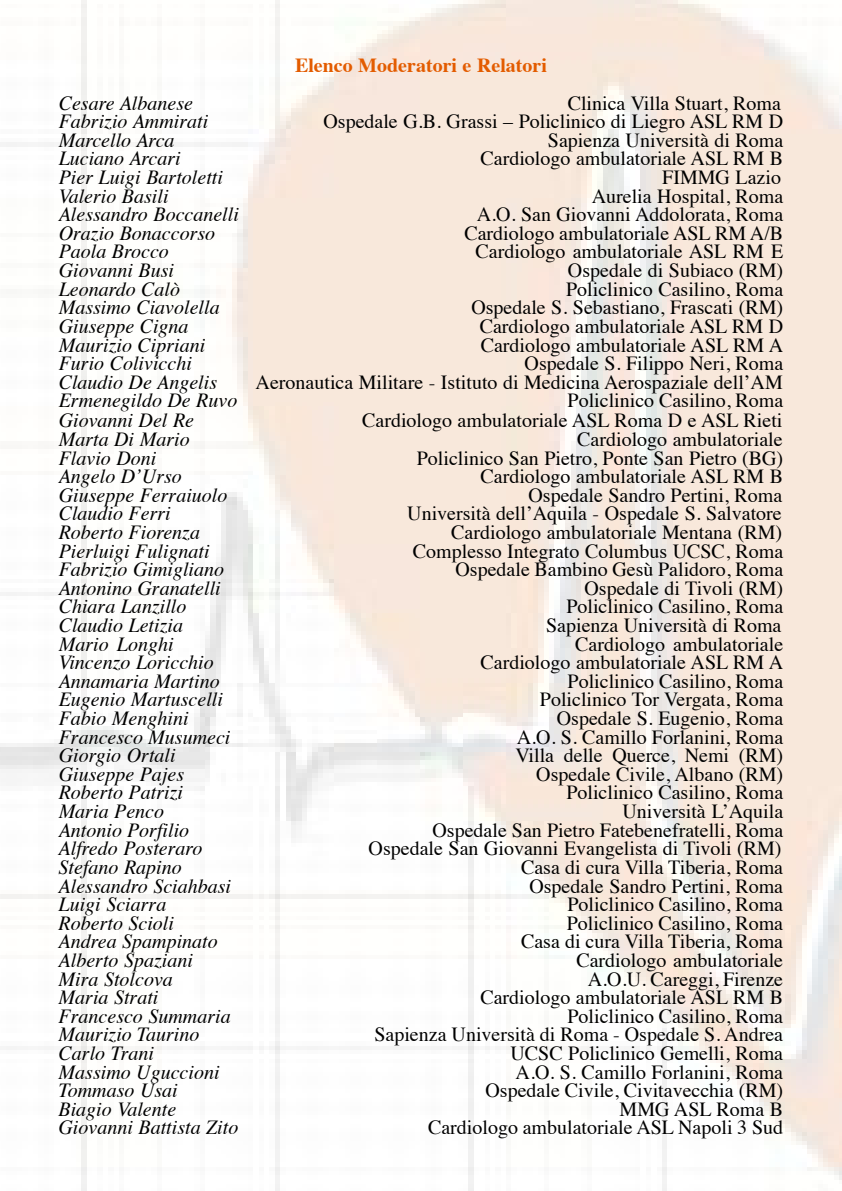
<style>
.page{position:relative;width:842px;height:1191px;background:#fff}
.page>*{position:absolute;margin:0;border:0;box-sizing:border-box;transform-origin:0 0}
.t1{font:20px "Times";color:#000}
.t2{font:italic 20px "Times";color:#000}
.t3{font:700 20px "Times";color:#e35c00}
</style>
<div class="page">
<img style="left:0;top:0;width:842px;height:1191px">
<p class="t3" style="left:295px;top:57px;width:253px">Elenco Moderatori e Relatori</p>
<p class="t2" style="left:59px;top:95px;width:136px">Cesare Albanese</p>
<p class="t1" style="left:568px;top:95px;width:215px">Clinica Villa Stuart, Roma</p>
<p class="t2" style="left:59px;top:113px;width:151px">Fabrizio Ammirati</p>
<p class="t1" style="left:323px;top:113px;width:461px">Ospedale G.B. Grassi – Policlinico di Liegro ASL RM D</p>
<p class="t2" style="left:59px;top:132px;width:117px">Marcello Arca</p>
<p class="t1" style="left:548px;top:132px;width:237px">Sapienza Università di Roma</p>
<p class="t2" style="left:59px;top:150px;width:124px">Luciano Arcari</p>
<p class="t1" style="left:480px;top:150px;width:304px">Cardiologo ambulatoriale ASL RM B</p>
<p class="t2" style="left:59px;top:169px;width:166px">Pier Luigi Bartoletti</p>
<p class="t1" style="left:662px;top:169px;width:120px">FIMMG Lazio</p>
<p class="t2" style="left:59px;top:188px;width:111px">Valerio Basili</p>
<p class="t1" style="left:592px;top:188px;width:193px">Aurelia Hospital, Roma</p>
<p class="t2" style="left:59px;top:206px;width:182px">Alessandro Boccanelli</p>
<p class="t1" style="left:477px;top:206px;width:308px">A.O. San Giovanni Addolorata, Roma</p>
<p class="t2" style="left:59px;top:225px;width:158px">Orazio Bonaccorso</p>
<p class="t1" style="left:464px;top:225px;width:320px">Cardiologo ambulatoriale ASL RM A/B</p>
<p class="t2" style="left:59px;top:243px;width:112px">Paola Brocco</p>
<p class="t1" style="left:476px;top:243px;width:309px">Cardiologo ambulatoriale ASL RM E</p>
<p class="t2" style="left:59px;top:262px;width:117px">Giovanni Busi</p>
<p class="t1" style="left:568px;top:262px;width:217px">Ospedale di Subiaco (RM)</p>
<p class="t2" style="left:59px;top:281px;width:123px">Leonardo Calò</p>
<p class="t1" style="left:566px;top:281px;width:219px">Policlinico Casilino, Roma</p>
<p class="t2" style="left:59px;top:299px;width:163px">Massimo Ciavolella</p>
<p class="t1" style="left:471px;top:299px;width:313px">Ospedale S. Sebastiano, Frascati (RM)</p>
<p class="t2" style="left:59px;top:318px;width:131px">Giuseppe Cigna</p>
<p class="t1" style="left:480px;top:318px;width:305px">Cardiologo ambulatoriale ASL RM D</p>
<p class="t2" style="left:59px;top:336px;width:148px">Maurizio Cipriani</p>
<p class="t1" style="left:481px;top:336px;width:304px">Cardiologo ambulatoriale ASL RM A</p>
<p class="t2" style="left:59px;top:355px;width:135px">Furio Colivicchi</p>
<p class="t1" style="left:525px;top:355px;width:260px">Ospedale S. Filippo Neri, Roma</p>
<p class="t2" style="left:59px;top:374px;width:160px">Claudio De Angelis</p>
<p class="t1" style="left:256px;top:374px;width:529px">Aeronautica Militare - Istituto di Medicina Aerospaziale dell’AM</p>
<p class="t2" style="left:59px;top:392px;width:180px">Ermenegildo De Ruvo</p>
<p class="t1" style="left:567px;top:392px;width:217px">Policlinico Casilino, Roma</p>
<p class="t2" style="left:59px;top:412px;width:137px">Giovanni Del Re</p>
<p class="t1" style="left:362px;top:412px;width:422px">Cardiologo ambulatoriale ASL Roma D e ASL Rieti</p>
<p class="t2" style="left:59px;top:431px;width:132px">Marta Di Mario</p>
<p class="t1" style="left:577px;top:431px;width:207px">Cardiologo ambulatoriale</p>
<p class="t2" style="left:59px;top:449px;width:99px">Flavio Doni</p>
<p class="t1" style="left:417px;top:449px;width:368px">Policlinico San Pietro, Ponte San Pietro (BG)</p>
<p class="t2" style="left:59px;top:468px;width:125px">Angelo D’Urso</p>
<p class="t1" style="left:480px;top:468px;width:304px">Cardiologo ambulatoriale ASL RM B</p>
<p class="t2" style="left:59px;top:487px;width:170px">Giuseppe Ferraiuolo</p>
<p class="t1" style="left:528px;top:487px;width:255px">Ospedale Sandro Pertini, Roma</p>
<p class="t2" style="left:59px;top:505px;width:114px">Claudio Ferri</p>
<p class="t1" style="left:407px;top:505px;width:376px">Università dell’Aquila - Ospedale S. Salvatore</p>
<p class="t2" style="left:59px;top:524px;width:143px">Roberto Fiorenza</p>
<p class="t1" style="left:451px;top:524px;width:332px">Cardiologo ambulatoriale Mentana (RM)</p>
<p class="t2" style="left:59px;top:542px;width:153px">Pierluigi Fulignati</p>
<p class="t1" style="left:413px;top:542px;width:372px">Complesso Integrato Columbus UCSC, Roma</p>
<p class="t2" style="left:59px;top:561px;width:167px">Fabrizio Gimigliano</p>
<p class="t1" style="left:455px;top:561px;width:329px">Ospedale Bambino Gesù Palidoro, Roma</p>
<p class="t2" style="left:59px;top:580px;width:164px">Antonino Granatelli</p>
<p class="t1" style="left:584px;top:580px;width:200px">Ospedale di Tivoli (RM)</p>
<p class="t2" style="left:59px;top:598px;width:129px">Chiara Lanzillo</p>
<p class="t1" style="left:566px;top:598px;width:218px">Policlinico Casilino, Roma</p>
<p class="t2" style="left:59px;top:617px;width:126px">Claudio Letizia</p>
<p class="t1" style="left:546px;top:617px;width:237px">Sapienza Università di Roma</p>
<p class="t2" style="left:59px;top:635px;width:116px">Mario Longhi</p>
<p class="t1" style="left:575px;top:635px;width:210px">Cardiologo ambulatoriale</p>
<p class="t2" style="left:59px;top:654px;width:157px">Vincenzo Loricchio</p>
<p class="t1" style="left:480px;top:654px;width:304px">Cardiologo ambulatoriale ASL RM A</p>
<p class="t2" style="left:59px;top:673px;width:163px">Annamaria Martino</p>
<p class="t1" style="left:567px;top:673px;width:217px">Policlinico Casilino, Roma</p>
<p class="t2" style="left:59px;top:691px;width:166px">Eugenio Martuscelli</p>
<p class="t1" style="left:540px;top:691px;width:245px">Policlinico Tor Vergata, Roma</p>
<p class="t2" style="left:59px;top:710px;width:131px">Fabio Menghini</p>
<p class="t1" style="left:557px;top:710px;width:228px">Ospedale S. Eugenio, Roma</p>
<p class="t2" style="left:59px;top:728px;width:173px">Francesco Musumeci</p>
<p class="t1" style="left:517px;top:728px;width:268px">A.O. S. Camillo Forlanini, Roma</p>
<p class="t2" style="left:59px;top:747px;width:118px">Giorgio Ortali</p>
<p class="t1" style="left:515px;top:747px;width:269px">Villa delle Querce, Nemi (RM)</p>
<p class="t2" style="left:59px;top:766px;width:127px">Giuseppe Pajes</p>
<p class="t1" style="left:536px;top:766px;width:248px">Ospedale Civile, Albano (RM)</p>
<p class="t2" style="left:59px;top:784px;width:126px">Roberto Patrizi</p>
<p class="t1" style="left:566px;top:784px;width:218px">Policlinico Casilino, Roma</p>
<p class="t2" style="left:59px;top:803px;width:107px">Maria Penco</p>
<p class="t1" style="left:622px;top:803px;width:162px">Università L’Aquila</p>
<p class="t2" style="left:59px;top:821px;width:132px">Antonio Porfilio</p>
<p class="t1" style="left:432px;top:821px;width:352px">Ospedale San Pietro Fatebenefratelli, Roma</p>
<p class="t2" style="left:59px;top:840px;width:145px">Alfredo Posteraro</p>
<p class="t1" style="left:369px;top:840px;width:414px">Ospedale San Giovanni Evangelista di Tivoli (RM)</p>
<p class="t2" style="left:59px;top:859px;width:125px">Stefano Rapino</p>
<p class="t1" style="left:521px;top:859px;width:264px">Casa di cura Villa Tiberia, Roma</p>
<p class="t2" style="left:59px;top:877px;width:174px">Alessandro Sciahbasi</p>
<p class="t1" style="left:529px;top:877px;width:255px">Ospedale Sandro Pertini, Roma</p>
<p class="t2" style="left:59px;top:896px;width:109px">Luigi Sciarra</p>
<p class="t1" style="left:567px;top:896px;width:217px">Policlinico Casilino, Roma</p>
<p class="t2" style="left:59px;top:914px;width:117px">Roberto Scioli</p>
<p class="t1" style="left:567px;top:914px;width:218px">Policlinico Casilino, Roma</p>
<p class="t2" style="left:59px;top:933px;width:161px">Andrea Spampinato</p>
<p class="t1" style="left:521px;top:933px;width:264px">Casa di cura Villa Tiberia, Roma</p>
<p class="t2" style="left:59px;top:952px;width:136px">Alberto Spaziani</p>
<p class="t1" style="left:576px;top:952px;width:208px">Cardiologo ambulatoriale</p>
<p class="t2" style="left:59px;top:970px;width:116px">Mira Stolcova</p>
<p class="t1" style="left:588px;top:970px;width:197px">A.O.U. Careggi, Firenze</p>
<p class="t2" style="left:59px;top:989px;width:101px">Maria Strati</p>
<p class="t1" style="left:480px;top:989px;width:304px">Cardiologo ambulatoriale ASL RM B</p>
<p class="t2" style="left:59px;top:1007px;width:174px">Francesco Summaria</p>
<p class="t1" style="left:567px;top:1007px;width:217px">Policlinico Casilino, Roma</p>
<p class="t2" style="left:59px;top:1026px;width:142px">Maurizio Taurino</p>
<p class="t1" style="left:374px;top:1026px;width:410px">Sapienza Università di Roma - Ospedale S. Andrea</p>
<p class="t2" style="left:59px;top:1045px;width:97px">Carlo Trani</p>
<p class="t1" style="left:510px;top:1045px;width:274px">UCSC Policlinico Gemelli, Roma</p>
<p class="t2" style="left:59px;top:1063px;width:163px">Massimo Uguccioni</p>
<p class="t1" style="left:516px;top:1063px;width:269px">A.O. S. Camillo Forlanini, Roma</p>
<p class="t2" style="left:59px;top:1082px;width:121px">Tommaso Usai</p>
<p class="t1" style="left:485px;top:1082px;width:299px">Ospedale Civile, Civitavecchia (RM)</p>
<p class="t2" style="left:59px;top:1100px;width:119px">Biagio Valente</p>
<p class="t1" style="left:619px;top:1100px;width:165px">MMG ASL Roma B</p>
<p class="t2" style="left:59px;top:1119px;width:181px">Giovanni Battista Zito</p>
<p class="t1" style="left:428px;top:1119px;width:357px">Cardiologo ambulatoriale ASL Napoli 3 Sud</p>
</div>
